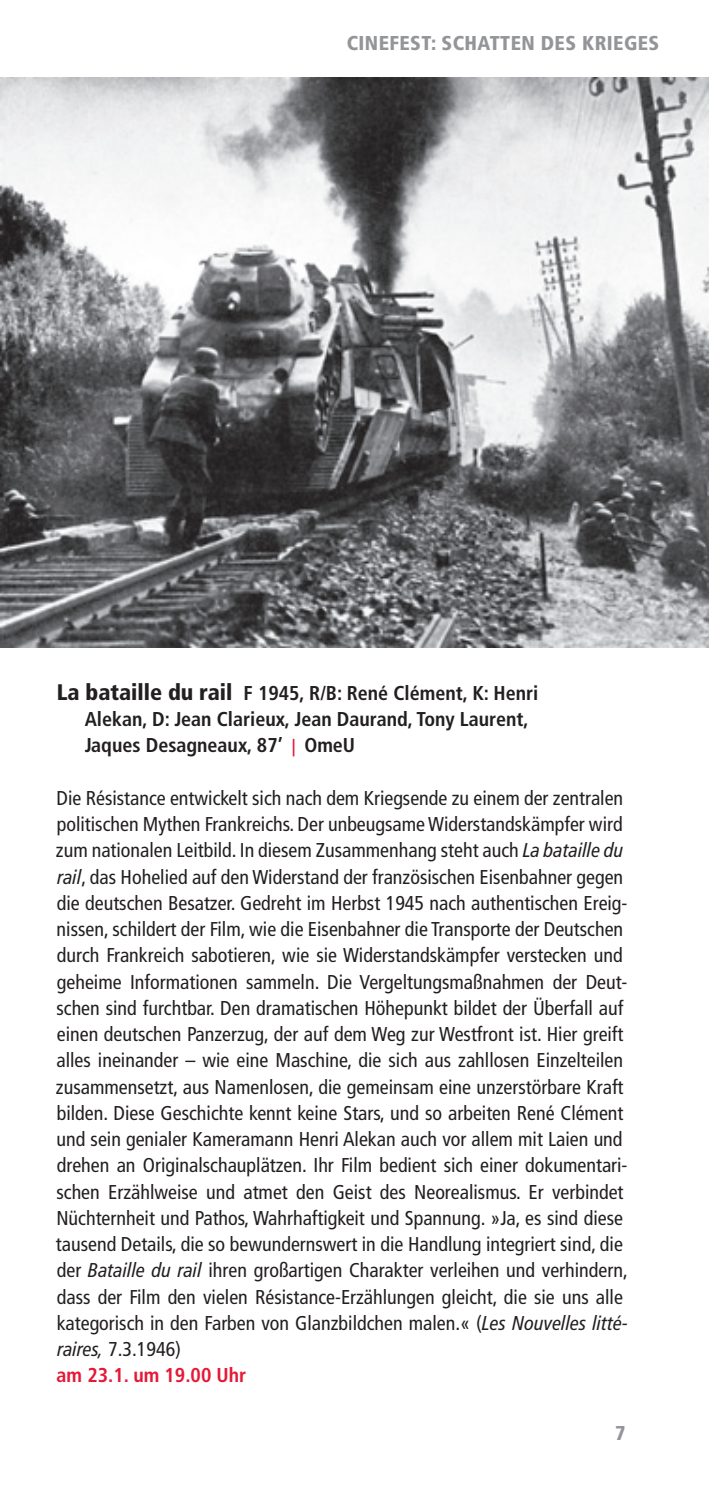
<style>
.page{position:relative;width:709px;height:1489px;background:#fff}
.page>*{position:absolute;margin:0;border:0;box-sizing:border-box;transform-origin:0 0}
.t1{font:condensed 20px/26.2px "Frutiger LT Com";color:#231f20}
.t2{font:700 condensed 20px/26.2px "Frutiger LT Com";color:#231f20}
.t3{font:900 condensed 20px "Frutiger LT Com";letter-spacing:.02em;color:#939598}
.s1{font-weight:900;font-size:22.5px}
.s2{font-size:17.5px;color:#e51836}
.s3{font-style:italic}
.s4{font-weight:700;color:#e51836}
</style>
<div class="page">
<img style="left:0;top:78px;width:709px;height:569px">
<p class="t3" style="left:347px;top:31px;width:314px">CINEFEST: SCHATTEN DES KRIEGES</p>
<p class="t2" style="left:85px;top:679px;width:455px;text-indent:-28px"><span class="s1">La bataille du rail</span> F 1945, R/B: René Clément, K: Henri<br>Alekan, D: Jean Clarieux, Jean Daurand, Tony Laurent,<br>Jaques Desagneaux, 87’ <span class="s2">|</span> OmeU</p>
<p class="t1" style="left:56px;top:785px;width:573px">Die Résistance entwickelt sich nach dem Kriegsende zu einem der zentralen politischen Mythen Frankreichs. Der unbeugsame Widerstandskämpfer wird zum nationalen Leitbild. In diesem Zusammenhang steht auch <span class="s3">La bataille du rail</span>, das Hohelied auf den Widerstand der französischen Eisenbahner gegen die deutschen Besatzer. Gedreht im Herbst 1945 nach authentischen Ereig&shy;nissen, schildert der Film, wie die Eisenbahner die Transporte der Deutschen durch Frankreich sabotieren, wie sie Widerstandskämpfer verstecken und geheime Informationen sammeln. Die Vergeltungsmaßnahmen der Deut&shy;schen sind furchtbar. Den dramatischen Höhepunkt bildet der Überfall auf einen deutschen Panzerzug, der auf dem Weg zur Westfront ist. Hier greift alles ineinander – wie eine Maschine, die sich aus zahllosen Einzelteilen zusammensetzt, aus Namenlosen, die gemeinsam eine unzerstörbare Kraft bilden. Diese Geschichte kennt keine Stars, und so arbeiten René Clément und sein genialer Kameramann Henri Alekan auch vor allem mit Laien und drehen an Originalschauplätzen. Ihr Film bedient sich einer dokumentari&shy;schen Erzählweise und atmet den Geist des Neorealismus. Er verbindet Nüchternheit und Pathos, Wahrhaftigkeit und Spannung. »Ja, es sind diese tausend Details, die so bewundernswert in die Handlung integriert sind, die der <span class="s3">Bataille du rail</span> ihren großartigen Charakter verleihen und verhindern, dass der Film den vielen Résistance-Erzählungen gleicht, die sie uns alle kategorisch in den Farben von Glanzbildchen malen.« (<span class="s3">Les Nouvelles litté&shy;raires,</span> 7.3.1946)<br><span class="s4">am 23.1. um 19.00 Uhr</span></p>
<p class="t3" style="left:615px;top:1420px;width:12px">7</p>
</div>
